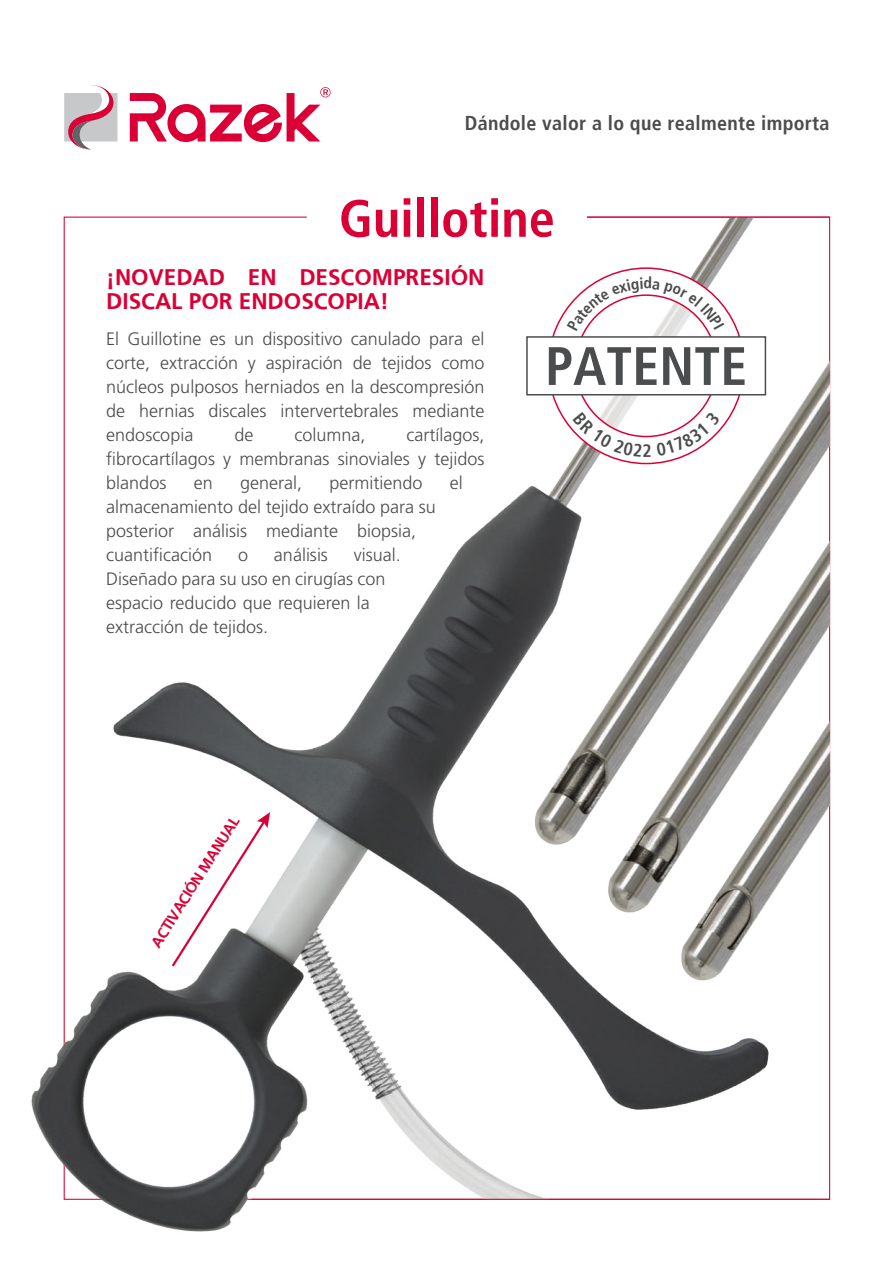
<style>
.page{position:relative;width:893px;height:1263px;background:#fff}
.page>*{position:absolute;margin:0;border:0;box-sizing:border-box;transform-origin:0 0}
.t1{font:700 condensed 54px "Frutiger";color:#4b4c4d}
.t2{font:700 condensed 52.5px "Frutiger";color:#da0035}
.t3{font:700 22.5px/24px "Frutiger";color:#da0035}
.t4{font:700 condensed 20.1px "Frutiger";letter-spacing:.015em;color:#4b4c4d}
.t5{font:300 18px/24px "Frutiger LT Std";color:#4b4c4d;text-align:justify}
.t6{font:700 15px "Frutiger";color:#da0035}
</style>
<div class="page">
<img style="left:31px;top:93px;width:800px;height:1139px">
<div style="left:526px;top:336px;width:240px;height:59px;background:#fff;border:2px solid #4b4c4d"></div>
<svg style="left:64px;top:85px;width:53px;height:64px"></svg>
<svg style="left:130px;top:87px;width:201px;height:55px"></svg>
<svg style="left:170px;top:812px;width:100px;height:157px"></svg>
<hr style="left:252px;top:1199px;width:578px;height:1px;background:#da0035">
<hr style="left:587px;top:217px;width:243px;height:1px;background:#da0035">
<svg style="left:547px;top:267px;width:198px;height:198px"></svg>
<p class="t4" style="left:465px;top:111px;width:366px">Dándole valor a lo que realmente importa</p>
<h2 class="t2" style="left:339px;top:187px;width:217px">Guillotine</h2>
<p class="t3" style="left:106px;top:265px;width:380px">¡NOVEDAD EN DESCOMPRESIÓN<br>DISCAL POR ENDOSCOPIA!</p>
<p class="t5" style="left:106px;top:327px;width:380px">El Guillotine es un dispositivo canulado para el corte, extracción y aspiración de tejidos como núcleos pulposos herniados en la descompresión de hernias discales intervertebrales mediante endoscopia</p>
<h1 class="t1" style="left:545px;top:334px;width:204px">PATENTE</h1>
<p class="t5" style="left:106px;top:423px;width:380px;text-indent:300px">cartílagos, fibrocartílagos y membranas sinoviales y tejidos blandos</p>
<p class="t5" style="left:234px;top:423px;width:21px">de</p>
<p class="t5" style="left:294px;top:423px;width:73px">columna,</p>
<p class="t5" style="left:194px;top:471px;width:21px">en</p>
<p class="t5" style="left:240px;top:471px;width:64px">general,</p>
<p class="t5" style="left:329px;top:471px;width:95px">permitiendo</p>
<p class="t5" style="left:450px;top:471px;width:14px">el</p>
<p class="t5" style="left:106px;top:495px;width:331px;text-align:left">almacenamiento del tejido extraído para su posterior análisis mediante biopsia, cuantificación</p>
<p class="t5" style="left:106px;top:543px;width:296px;text-align:left;text-indent:247px">visual.<br>Diseñado para su uso en cirugías con espacio reducido que requieren la extracción de tejidos.</p>
<p class="t5" style="left:238px;top:543px;width:12px">o</p>
<p class="t5" style="left:274px;top:543px;width:55px">análisis</p>
<p class="t6" style="left:148px;top:941px;width:153px;rotate:-58deg">ACTIVACIÓN MANUAL</p>
</div>
